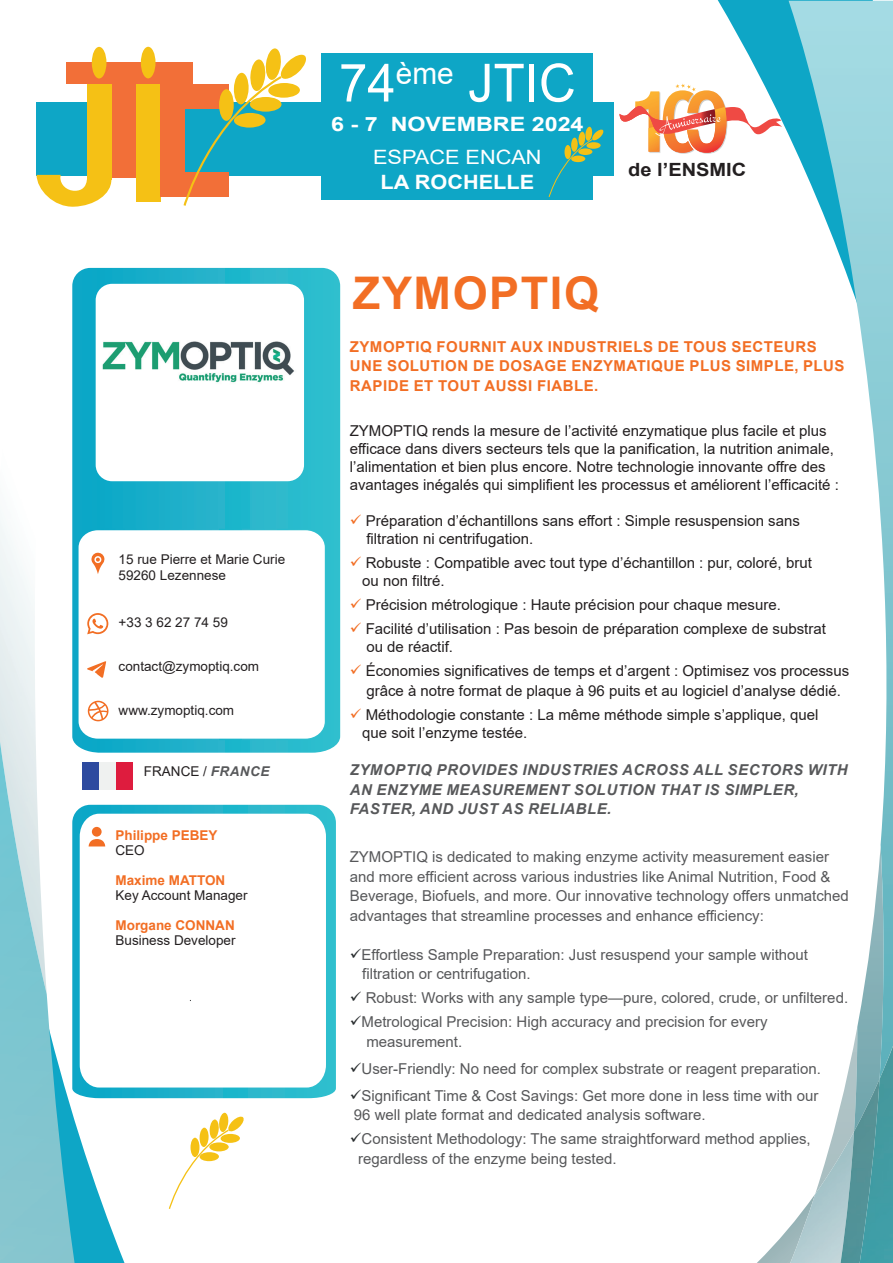
<style>
.page{position:relative;width:893px;height:1263px;background:#fff}
.page>*{position:absolute;margin:0;border:0;box-sizing:border-box;transform-origin:0 0}
.t1{font:52.65px "Arial";color:#fff}
.t2{font:700 45px "Arial";letter-spacing:.035em;color:#f26e24}
.t3{font:30.75px "Arial";color:#fff}
.t4{font:700 19.8px "Arial";color:#fff;scale:1.18 1}
.t5{font:19.8px "Arial";color:#fff;scale:1.1 1}
.t6{font:700 19.8px "Arial";color:#fff;scale:1.1 1}
.t7{font:700 18.15px "Arial";color:#231f20;scale:1.1 1}
.t8{font:15px/18px "Arial";color:#231f20}
.t9{font:15px/19.5px "Arial";color:#57585a}
.t10{font:700 15px/19.5px "Arial";letter-spacing:.035em;color:#f26e24}
.t11{font:italic 700 15px/19.5px "Arial";letter-spacing:.035em;color:#57585a}
.t12{font:13.5px/16.5px "Arial";color:#231f20}
.t13{font:700 13.5px "Arial";color:#f26e24}
.s1{font-weight:700;font-style:italic;color:#57585a}
.s2{color:#f26e24}
.s3{color:#292d2f}
</style>
<div class="page">
<svg style="left:75px;top:805px;width:261px;height:293px;background:#2db9cd"></svg>
<svg style="left:75px;top:994px;width:49px;height:269px"></svg>
<img style="left:0;top:742px;width:75px;height:521px">
<svg style="left:718px;top:0;width:175px;height:136px;fill:#0ea6c6"></svg>
<svg style="left:757px;top:1103px;width:84px;height:160px"></svg>
<img style="left:789px;top:1px;width:104px;height:1078px">
<img style="left:790px;top:1131px;width:51px;height:132px">
<img style="left:841px;top:1079px;width:19px;height:184px">
<img style="left:860px;top:1046px;width:33px;height:217px">
<svg style="left:72px;top:268px;width:268px;height:485px;background:#26b5cc"></svg>
<svg style="left:76px;top:527px;width:252px;height:215px;background:#25b4cb"></svg>
<svg style="left:80px;top:814px;width:246px;height:273px"></svg>
<div style="left:92px;top:827px;width:10px;height:10px;background:#f26e24;border-radius:50%"></div>
<svg style="left:89px;top:839px;width:16px;height:7px"></svg>
<svg style="left:168px;top:1112px;width:76px;height:97px"></svg>
<div style="left:96px;top:284px;width:208px;height:197px;background:#fff;border-radius:16px"></div>
<div style="left:36px;top:102px;width:578px;height:74px;background:#0ea6c6"></div>
<div style="left:66px;top:63px;width:127px;height:21px;background:#f26f38"></div>
<div style="left:111px;top:67px;width:25px;height:111px;background:#f26f38"></div>
<div style="left:141px;top:47px;width:15px;height:31px;background:#f5c115;border-radius:50%"></div>
<div style="left:136px;top:84px;width:24px;height:118px;background:#f5c115"></div>
<div style="left:160px;top:87px;width:25px;height:106px;background:#f26f38"></div>
<div style="left:160px;top:84px;width:68px;height:25px;background:#f26f38"></div>
<div style="left:160px;top:173px;width:68px;height:24px;background:#f26f38"></div>
<div style="left:92px;top:47px;width:14px;height:31px;background:#f5c115;border-radius:50%"></div>
<svg style="left:37px;top:175px;width:74px;height:32px"></svg>
<div style="left:87px;top:84px;width:24px;height:96px;background:#f5c115"></div>
<svg style="left:182px;top:48px;width:124px;height:158px"></svg>
<div style="left:321px;top:54px;width:272px;height:146px;background:#0ea6c6"></div>
<svg style="left:548px;top:127px;width:56px;height:70px"></svg>
<svg style="left:619px;top:84px;width:163px;height:70px"></svg>
<svg style="left:79px;top:530px;width:246px;height:209px"></svg>
<svg style="left:87px;top:661px;width:19px;height:17px"></svg>
<svg style="left:88px;top:701px;width:20px;height:20px"></svg>
<svg style="left:91px;top:552px;width:14px;height:22px"></svg>
<div style="left:94px;top:556px;width:7px;height:7px;border:2px solid #fff;border-radius:50%"></div>
<svg style="left:87px;top:613px;width:21px;height:21px"></svg>
<div style="left:82px;top:762px;width:17px;height:28px;background:#2d4a9f"></div>
<div style="left:99px;top:762px;width:17px;height:28px;background:#eff1f0"></div>
<div style="left:116px;top:762px;width:17px;height:28px;background:#de1c3e"></div>
<img style="left:102px;top:341px;width:192px;height:42px">
<p class="t12" style="left:119px;top:551px;width:168px">15 rue Pierre et Marie Curie<br>59260 Lezennese</p>
<p class="t12" style="left:119px;top:614px;width:111px">+33 3 62 27 74 59</p>
<p class="t12" style="left:119px;top:658px;width:142px">contact@zymoptiq.com</p>
<p class="t12" style="left:119px;top:701px;width:117px">www.zymoptiq.com</p>
<p class="t12" style="left:144px;top:763px;width:127px">FRANCE / <span class="s1">FRANCE</span></p>
<p class="t13" style="left:116px;top:826px;width:104px">Philippe PEBEY</p>
<p class="t12" style="left:116px;top:842px;width:31px">CEO</p>
<p class="t13" style="left:116px;top:871px;width:111px">Maxime MATTON</p>
<p class="t12" style="left:116px;top:887px;width:134px">Key Account Manager</p>
<p class="t13" style="left:116px;top:916px;width:121px">Morgane CONNAN</p>
<p class="t12" style="left:116px;top:932px;width:122px">Business Developer</p>
<h3 class="t3" style="left:396px;top:52px;width:59px">ème</h3>
<h1 class="t1" style="left:468px;top:47px;width:109px">JTIC</h1>
<h1 class="t1" style="left:339px;top:47px;width:58px">74</h1>
<h3 class="t4" style="left:391px;top:110px;width:165px">NOVEMBRE 2024</h3>
<h3 class="t4" style="left:331px;top:110px;width:41px">6 7-</h3>
<h3 class="t5" style="left:373px;top:143px;width:155px">ESPACE ENCAN</h3>
<h3 class="t6" style="left:381px;top:168px;width:141px">LA ROCHELLE</h3>
<p class="t7" style="left:628px;top:157px;width:109px">de ’l ENSMIC</p>
<h2 class="t2" style="left:353px;top:262px;width:248px">ZYMOPTIQ</h2>
<p class="t10" style="left:350px;top:337px;width:496px">ZYMOPTIQ FOURNIT AUX INDUSTRIELS DE TOUS SECTEURS<br>UNE SOLUTION DE DOSAGE ENZYMATIQUE PLUS SIMPLE, PLUS<br>RAPIDE ET TOUT AUSSI FIABLE.</p>
<p class="t8" style="left:350px;top:422px;width:491px">ZYMOPTIQ rends la mesure de ’l activité enzymatique plus facile et plus efficace dans divers secteurs tels que la panification la, nutrition animale,<br>’l alimentation et bien plus encore. Notre technologie innovante offre des avantages inégalés qui simplifient les processus et améliorent ’l efficacité :</p>
<p class="t8" style="left:366px;top:512px;width:435px;text-indent:-17px"><span class="s2">✓</span> Préparation ’d échantillons sans effort : Simple resuspension sans filtration ni centrifugation.</p>
<p class="t8" style="left:362px;top:554px;width:451px;text-indent:-13px"><span class="s2">✓</span> Robuste : Compatible avec tout type ’d échantillon : pur, coloré, brut ou non filtré.</p>
<p class="t8" style="left:350px;top:596px;width:433px"><span class="s2">✓</span> Précision métrologique : Haute précision pour chaque mesure.</p>
<p class="t8" style="left:366px;top:620px;width:461px;text-indent:-17px"><span class="s2">✓</span> Facilité ’d utilisation : Pas besoin de préparation complexe de substrat ou de réactif.</p>
<p class="t8" style="left:350px;top:661px;width:501px;line-height:19.5px;text-align:center"><span class="s2">✓</span> Économies significatives de temps et ’d argent : Optimisez vos processus grâce à notre format de plaque à 96 puits et au logiciel ’d analyse dédié.</p>
<p class="t8" style="left:362px;top:705px;width:458px;text-indent:-13px"><span class="s2">✓</span> Méthodologie constante : La même méthode simple ’s applique, quel que soit ’l enzyme testée.</p>
<p class="t11" style="left:350px;top:760px;width:499px">ZYMOPTIQ PROVIDES INDUSTRIES ACROSS ALL SECTORS WITH<br>AN ENZYME MEASUREMENT SOLUTION THAT IS SIMPLER,<br>FASTER, AND JUST AS RELIABLE.</p>
<p class="t9" style="left:350px;top:847px;width:501px">ZYMOPTIQ is dedicated to making enzyme activity measurement easier and more efficient across various industries like Animal Nutrition, Food &amp; Beverage, Biofuels, and more. Our innovative technology offers unmatched advantages that streamline processes and enhance efficiency:</p>
<p class="t9" style="left:362px;top:944px;width:447px;text-indent:-13px"><span class="s3">✓</span>Effortless Sample Preparation: Just resuspend your sample without filtration or centrifugation.</p>
<p class="t9" style="left:350px;top:988px;width:500px"><span class="s3">✓</span> Robust: Works with any sample type—pure, colored, crude, or unfiltered.</p>
<p class="t9" style="left:366px;top:1012px;width:403px;text-indent:-17px"><span class="s3">✓</span>Metrological Precision: High accuracy and precision for every measurement.</p>
<p class="t9" style="left:350px;top:1058px;width:473px"><span class="s3">✓</span>User-Friendly: No need for complex substrate or reagent preparation.</p>
<p class="t9" style="left:350px;top:1085px;width:470px"><span class="s3">✓</span>Significant Time &amp; Cost Savings: Get more done in less time with our<br>96 well plate format and dedicated analysis software.</p>
<p class="t9" style="left:358px;top:1129px;width:454px;text-indent:-8px"><span class="s3">✓</span>Consistent Methodology: The same straightforward method applies, regardless of the enzyme being tested.</p>
</div>
